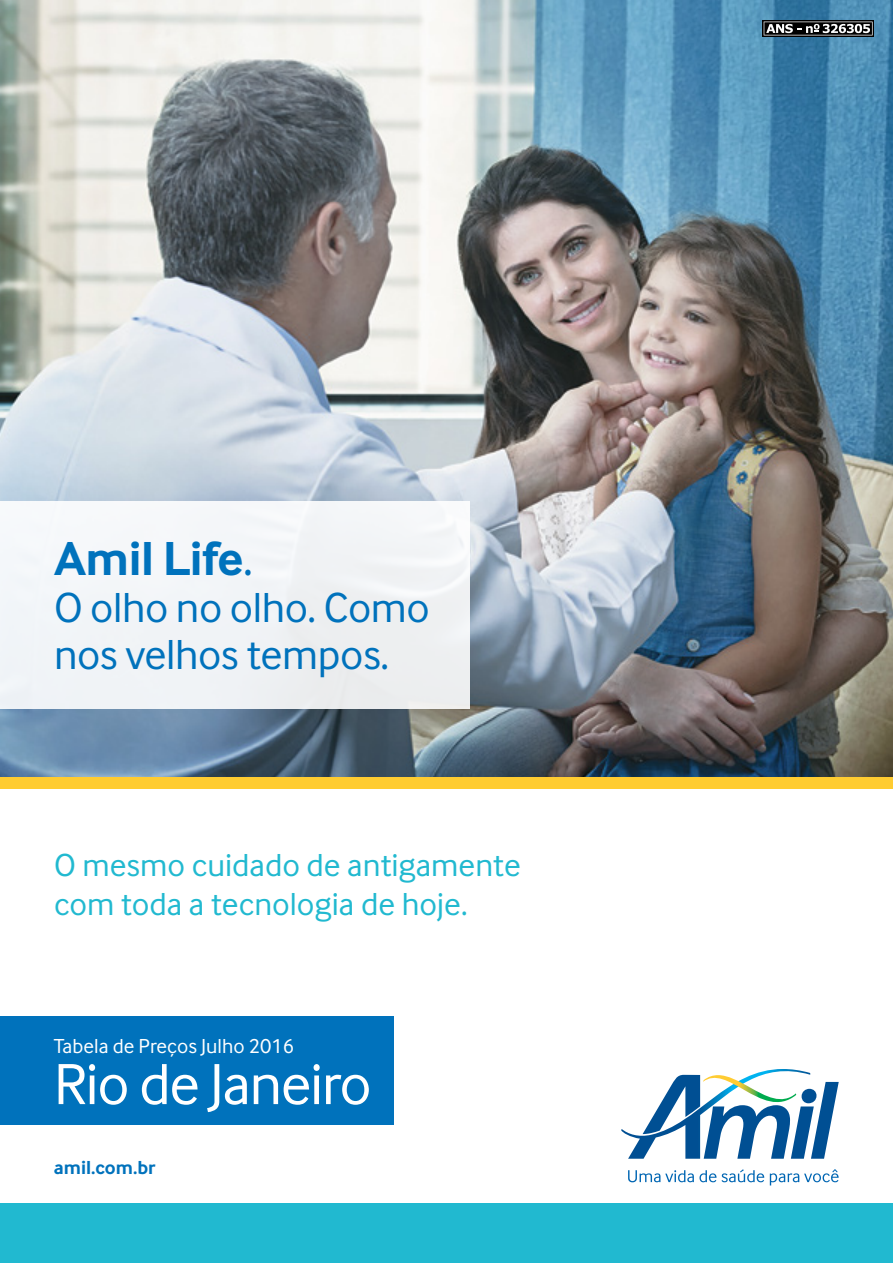
<style>
.page{position:relative;width:893px;height:1263px;background:#fff}
.page>*{position:absolute;margin:0;border:0;box-sizing:border-box;transform-origin:0 0}
.t1{font:60px "Inter Face";letter-spacing:-.02em;color:#fff}
.t2{font:700 49.5px "Inter Face";letter-spacing:-.01em;color:#0072bc}
.t3{font:43.5px/46.8px "Inter Face";letter-spacing:-.01em;color:#0072bc}
.t4{font:33px/39.6px "Inter Face";color:#21b9d0}
.t5{font:21px "Inter Face";color:#fff}
.t6{font:700 19.5px "Inter Face";color:#0072bc}
.s1{font-weight:400}
</style>
<div class="page">
<img style="left:0;top:0;width:893px;height:777px">
<svg style="left:762px;top:20px;width:112px;height:17px"></svg>
<svg style="left:764px;top:22px;width:109px;height:13px"></svg>
<div style="left:0;top:1204px;width:893px;height:59px;background:#21b9d0"></div>
<svg style="left:621px;top:1069px;width:218px;height:90px"></svg>
<svg style="left:628px;top:1169px;width:136px;height:13px"></svg>
<svg style="left:770px;top:1169px;width:69px;height:16px"></svg>
<div style="left:0;top:777px;width:893px;height:11px;background:#ffcc31"></div>
<div style="left:0;top:502px;width:469px;height:207px;background:#f1f4f7"></div>
<div style="left:0;top:1016px;width:393px;height:109px;background:#0072bc"></div>
<h2 class="t2" style="left:54px;top:530px;width:200px">Amil Life<span class="s1">.</span></h2>
<h3 class="t3" style="left:54px;top:584px;width:377px">O olho no olho. Como nos velhos tempos.</h3>
<p class="t4" style="left:54px;top:845px;width:468px">O mesmo cuidado de antigamente com toda a tecnologia de hoje.</p>
<p class="t5" style="left:54px;top:1033px;width:242px">Tabela de Preços Julho 2016</p>
<h1 class="t1" style="left:54px;top:1050px;width:319px">Rio de Janeiro</h1>
<p class="t6" style="left:54px;top:1156px;width:103px">amil.com.br</p>
</div>
